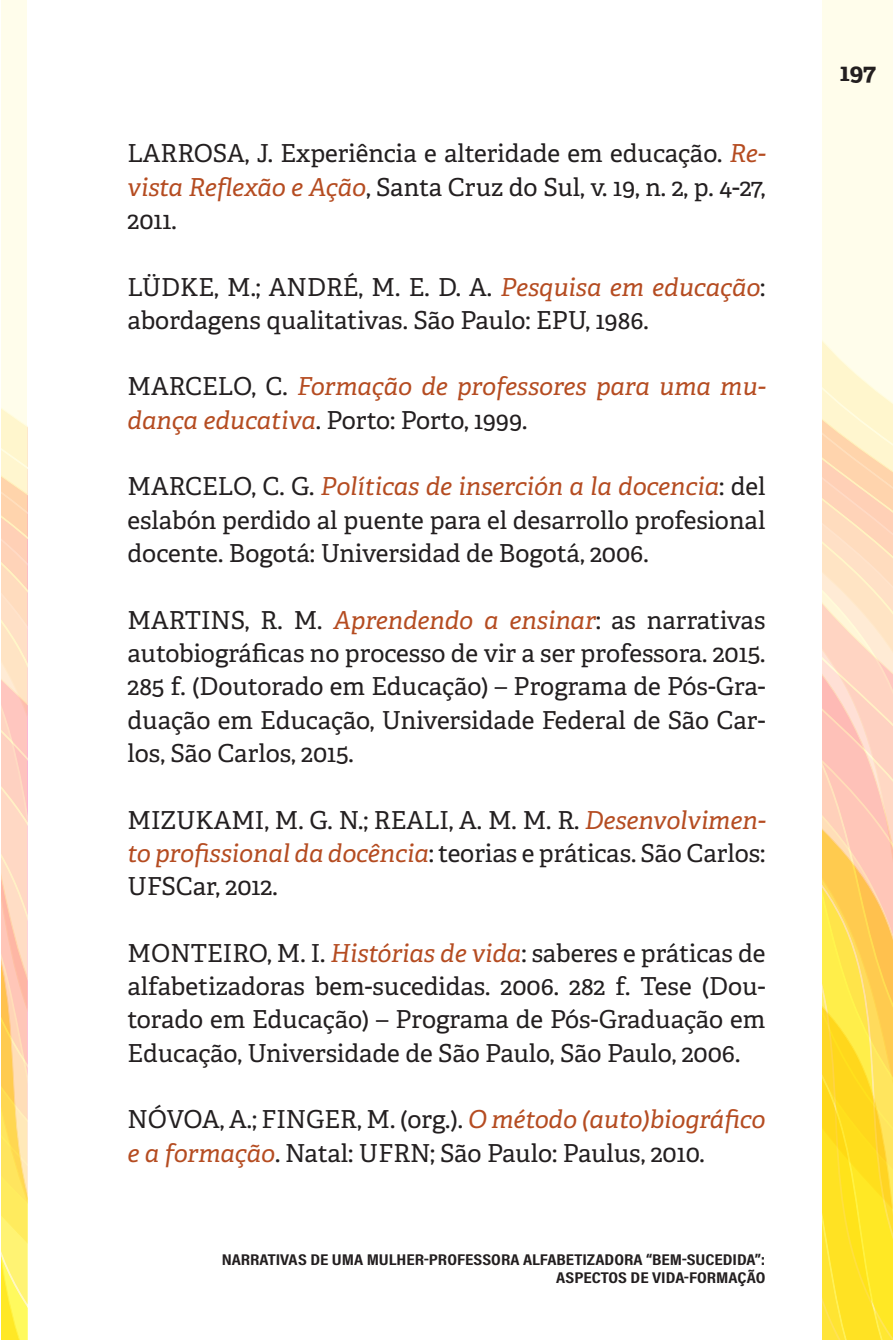
<style>
.page{position:relative;width:893px;height:1340px;background:#fff}
.page>*{position:absolute;margin:0;border:0;box-sizing:border-box;transform-origin:0 0}
.t1{font:24.75px/33.3px "Adelle";color:#231f20;text-align:justify}
.t2{font:italic 24.75px/33.3px "Adelle";color:#b54c21}
.t3{font:700 24.75px "Adelle";color:#231f20}
.t4{font:700 15.75px/18.9px "Acumin Pro Cond";color:#231f20;text-align:right;scale:1.2 1}
.s1{font-style:italic;color:#b54c21}
.s2{font-style:normal;color:#231f20}
</style>
<div class="page">
<svg style="left:823px;top:0;width:70px;height:1339px;background:#fee59d"></svg>
<svg style="left:2px;top:0;width:25px;height:1339px;background:#fee6b9"></svg>
<p class="t1" style="left:128px;top:137px;width:639px">LARROSA, J. Experiência e alteridade em educação. <span class="s1">Re&shy;vista Reflexão e Ação</span>, Santa Cruz do Sul, v. 19, n. 2, p. 4-27, 2011.</p>
<p class="t1" style="left:128px;top:270px;width:639px">LÜDKE, M.; ANDRÉ, M. E. D. A. <span class="s1">Pesquisa em educação</span>: abordagens qualitativas. São Paulo: EPU, 1986.</p>
<p class="t2" style="left:128px;top:370px;width:639px"><span class="s2">MARCELO, C.</span> Formação de professores para uma mu&shy;dança educativa<span class="s2">. Porto: Porto, 1999.</span></p>
<p class="t1" style="left:128px;top:470px;width:639px">MARCELO, C. G. <span class="s1">Políticas de inserción a la docencia</span>: del eslabón perdido al puente para el desarrollo profesional docente. Bogotá: Universidad de Bogotá, 2006.</p>
<p class="t1" style="left:128px;top:603px;width:639px">MARTINS, R. M. <span class="s1">Aprendendo a ensinar</span>: as narrativas autobiográficas no processo de vir a ser professora. 2015.<br>285 f. (Doutorado em Educação) – Programa de Pós-Gra&shy;duação em Educação, Universidade Federal de São Car&shy;los, São Carlos, 2015.</p>
<p class="t1" style="left:128px;top:803px;width:639px">MIZUKAMI, M. G. N.; REALI, A. M. M. R. <span class="s1">Desenvolvimen&shy;to profissional da docência</span>: teorias e práticas. São Carlos:<br>UFSCar, 2012.</p>
<p class="t1" style="left:128px;top:936px;width:639px">MONTEIRO, M. I. <span class="s1">Histórias de vida</span>: saberes e práticas de alfabetizadoras bem-sucedidas. 2006. 282 f. Tese (Dou&shy;torado em Educação) – Programa de Pós-Graduação em Educação, Universidade de São Paulo, São Paulo, 2006.</p>
<p class="t1" style="left:128px;top:1103px;width:639px">NÓVOA, A.; FINGER, M. (org.). <span class="s1">O método (auto)biográfico e a formação</span>. Natal: UFRN; São Paulo: Paulus, 2010.</p>
<p class="t4" style="left:222px;top:1249px;width:455px">NARRATIVAS DE UMA MULHER-PROFESSORA ALFABETIZADORA “BEM-SUCEDIDA”:<br>ASPECTOS DE VIDA-FORMAÇÃO</p>
<p class="t3" style="left:840px;top:57px;width:38px">197</p>
</div>
